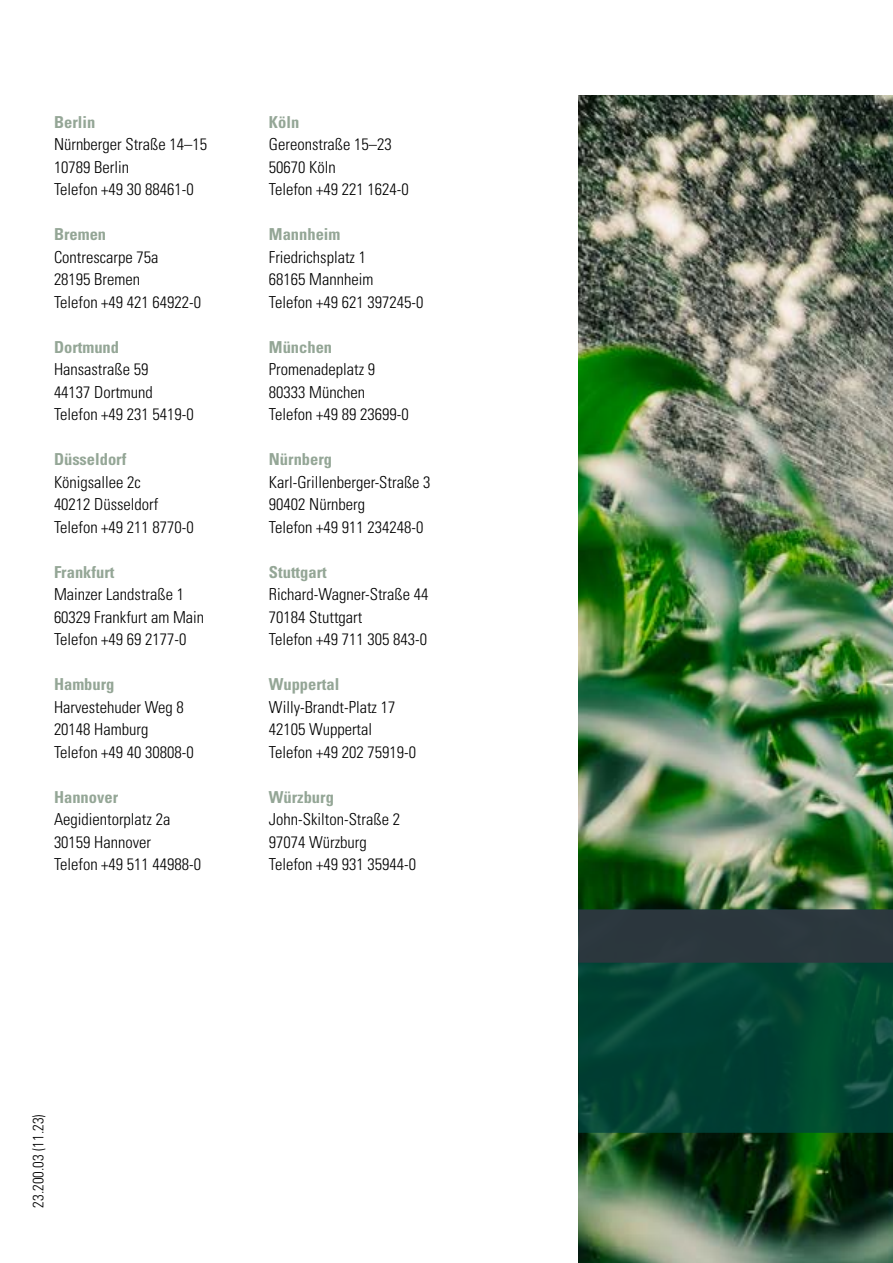
<style>
.page{position:relative;width:893px;height:1263px;background:#fff}
.page>*{position:absolute;margin:0;border:0;box-sizing:border-box;transform-origin:0 0}
.t1{font:300 condensed 16.5px/22.5px "Univers LT Std";color:#000}
.t2{font:700 condensed 16.5px "Univers LT Std";color:#94a696}
.t3{font:300 condensed 15px "Univers LT Std";color:#000}
</style>
<div class="page">
<img style="left:578px;top:96px;width:315px;height:1167px">
<svg style="left:578px;top:963px;width:315px;height:170px"></svg>
<div style="left:578px;top:909px;width:315px;height:54px;background:#2b373d"></div>
<p class="t2" style="left:54px;top:112px;width:43px">Berlin</p>
<p class="t1" style="left:54px;top:133px;width:155px">Nürnberger Straße 14–15<br>10789 Berlin<br>Telefon +49 30 88461-0</p>
<p class="t2" style="left:54px;top:224px;width:54px">Bremen</p>
<p class="t1" style="left:54px;top:246px;width:149px">Contrescarpe 75a<br>28195 Bremen<br>Telefon +49 421 64922-0</p>
<p class="t2" style="left:54px;top:337px;width:67px">Dortmund</p>
<p class="t1" style="left:54px;top:358px;width:141px">Hansastraße 59<br>44137 Dortmund<br>Telefon +49 231 5419-0</p>
<p class="t2" style="left:54px;top:449px;width:74px">Düsseldorf</p>
<p class="t1" style="left:54px;top:471px;width:141px">Königsallee 2c<br>40212 Düsseldorf<br>Telefon +49 211 8770-0</p>
<p class="t2" style="left:54px;top:562px;width:62px">Frankfurt</p>
<p class="t1" style="left:54px;top:583px;width:152px">Mainzer Landstraße 1<br>60329 Frankfurt am Main<br>Telefon +49 69 2177-0</p>
<p class="t2" style="left:54px;top:674px;width:62px">Hamburg</p>
<p class="t1" style="left:54px;top:696px;width:141px">Harvestehuder Weg 8<br>20148 Hamburg<br>Telefon +49 40 30808-0</p>
<p class="t2" style="left:54px;top:787px;width:66px">Hannover</p>
<p class="t1" style="left:54px;top:808px;width:149px">Aegidientorplatz 2a<br>30159 Hannover<br>Telefon +49 511 44988-0</p>
<p class="t2" style="left:269px;top:112px;width:32px">Köln</p>
<p class="t1" style="left:269px;top:133px;width:141px">Gereonstraße 15–23<br>50670 Köln<br>Telefon +49 221 1624-0</p>
<p class="t2" style="left:269px;top:224px;width:73px">Mannheim</p>
<p class="t1" style="left:269px;top:246px;width:156px">Friedrichsplatz 1<br>68165 Mannheim<br>Telefon +49 621 397245-0</p>
<p class="t2" style="left:269px;top:337px;width:65px">München</p>
<p class="t1" style="left:269px;top:358px;width:141px">Promenadeplatz 9<br>80333 München<br>Telefon +49 89 23699-0</p>
<p class="t2" style="left:269px;top:449px;width:65px">Nürnberg</p>
<p class="t1" style="left:269px;top:471px;width:163px">Karl-Grillenberger-Straße 3<br>90402 Nürnberg<br>Telefon +49 911 234248-0</p>
<p class="t2" style="left:269px;top:562px;width:59px">Stuttgart</p>
<p class="t1" style="left:269px;top:583px;width:161px">Richard-Wagner-Straße 44<br>70184 Stuttgart<br>Telefon +49 711 305 843-0</p>
<p class="t2" style="left:269px;top:674px;width:72px">Wuppertal</p>
<p class="t1" style="left:269px;top:696px;width:149px">Willy-Brandt-Platz 17<br>42105 Wuppertal<br>Telefon +49 202 75919-0</p>
<p class="t2" style="left:269px;top:787px;width:66px">Würzburg</p>
<p class="t1" style="left:269px;top:808px;width:149px">John-Skilton-Straße 2<br>97074 Würzburg<br>Telefon +49 931 35944-0</p>
<p class="t3" style="left:29px;top:1208px;width:95px;rotate:-90deg">23.200.03 (11.23)</p>
</div>
